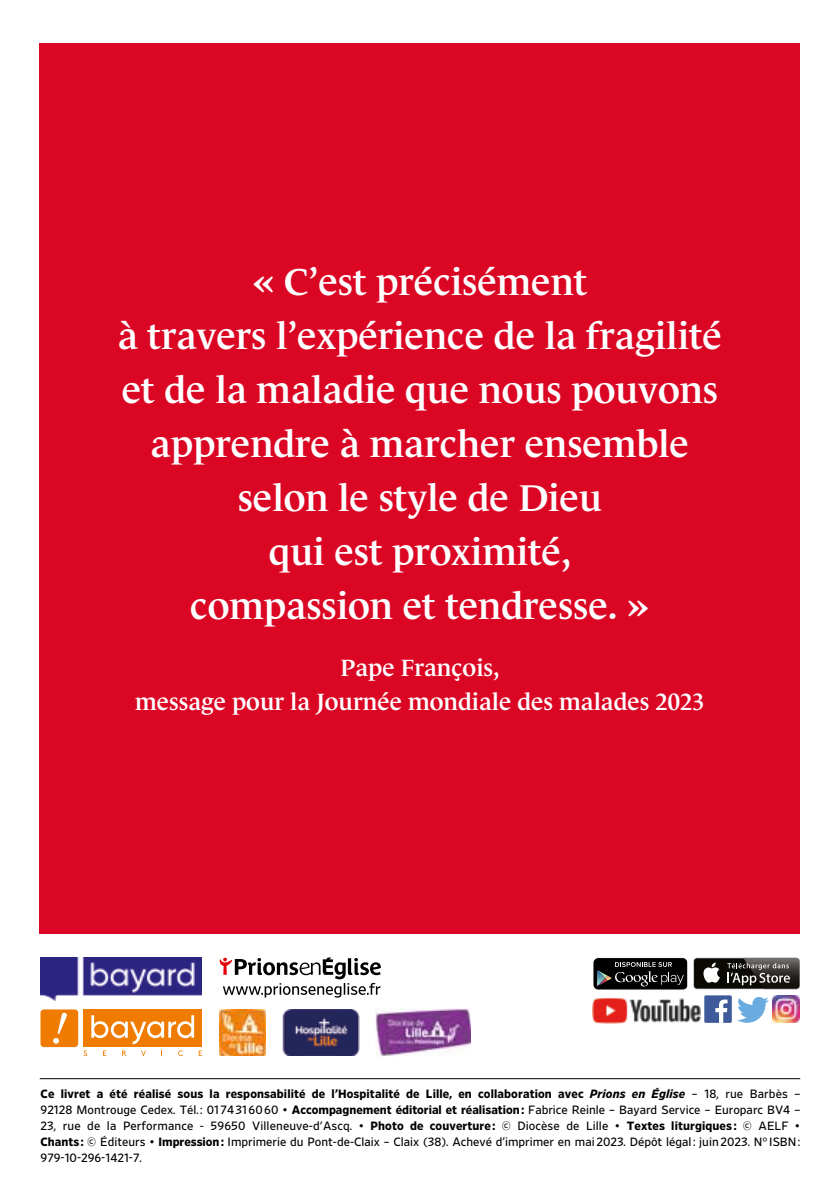
<style>
.page{position:relative;width:840px;height:1191px;background:#fff}
.page>*{position:absolute;margin:0;border:0;box-sizing:border-box;transform-origin:0 0}
.t1{font:600 38px/54px "Le Monde Journal Std";color:#fff;text-align:center}
.t2{font:600 24px/34px "Le Monde Journal Std";color:#fff;text-align:center}
.t3{font:12px/16px "Retina";color:#000;text-align:justify}
.s1{font-weight:700}
.s2{font-weight:700;font-style:italic}
</style>
<div class="page">
<div style="left:40px;top:43px;width:759px;height:890px;background:#db0524"></div>
<hr style="left:40px;top:1078px;width:759px;height:1px;background:#000">
<svg style="left:737px;top:997px;width:31px;height:25px"></svg>
<div style="left:704px;top:995px;width:27px;height:27px;background:#3e5a9a;border-radius:2px"></div>
<svg style="left:715px;top:999px;width:12px;height:23px"></svg>
<svg style="left:693px;top:957px;width:106px;height:32px"></svg>
<div style="left:693px;top:958px;width:105px;height:30px;background:#0b0904;border-radius:3px"></div>
<svg style="left:703px;top:962px;width:16px;height:20px"></svg>
<img style="left:742px;top:957px;width:57px;height:32px">
<img style="left:743px;top:958px;width:55px;height:30px">
<svg style="left:727px;top:962px;width:62px;height:23px"></svg>
<div style="left:592px;top:957px;width:95px;height:33px;background:#010101;border-radius:5px"></div>
<div style="left:592px;top:957px;width:95px;height:33px;border:1px solid #fff;border-radius:5px"></div>
<svg style="left:597px;top:962px;width:86px;height:24px"></svg>
<img style="left:772px;top:995px;width:27px;height:27px">
<img style="left:592px;top:997px;width:108px;height:26px">
<img style="left:41px;top:957px;width:161px;height:44px">
<div style="left:40px;top:1009px;width:38px;height:38px;background:#ef7c00;border-radius:3px"></div>
<svg style="left:83px;top:1050px;width:4px;height:6px"></svg>
<svg style="left:103px;top:1050px;width:3px;height:6px"></svg>
<svg style="left:122px;top:1050px;width:4px;height:6px"></svg>
<svg style="left:141px;top:1050px;width:5px;height:6px"></svg>
<svg style="left:178px;top:1050px;width:5px;height:6px"></svg>
<svg style="left:199px;top:1050px;width:3px;height:6px"></svg>
<div style="left:83px;top:1009px;width:119px;height:38px;background:#ef7c00"></div>
<svg style="left:91px;top:1015px;width:103px;height:29px"></svg>
<svg style="left:53px;top:1012px;width:14px;height:32px"></svg>
<svg style="left:219px;top:957px;width:162px;height:40px"></svg>
<img style="left:282px;top:1009px;width:78px;height:47px">
<img style="left:219px;top:1009px;width:46px;height:47px">
<img style="left:375px;top:1008px;width:95px;height:48px">
<h1 class="t1" style="left:118px;top:255px;width:605px">« C’est précisément<br>à travers l’expérience de la fragilité et de la maladie que nous pouvons apprendre à marcher ensemble selon le style de Dieu<br>qui est proximité,<br>compassion et tendresse. »</h1>
<h2 class="t2" style="left:135px;top:650px;width:570px">Pape François,<br>message pour la Journée mondiale des malades 2023</h2>
<p class="t3" style="left:41px;top:1085px;width:760px"><span class="s1">Ce livret a été réalisé sous la responsabilité de l’Hospitalité de Lille, en collaboration avec</span> <span class="s2">Prions en Église</span> – 18, rue Barbès – 92128 Montrouge Cedex. Tél. : 01 74 31 60 60 • <span class="s1">Accompagnement éditorial et réalisation :</span> Fabrice Reinle – Bayard Service – Europarc BV4 – 23, rue de la Performance - 59650 Villeneuve-d'Ascq. • <span class="s1">Photo de couverture :</span> © Diocèse de Lille • <span class="s1">Textes liturgiques :</span> © AELF • <span class="s1">Chants :</span> © Éditeurs • <span class="s1">Impression :</span> Imprimerie du Pont-de-Claix – Claix (38). Achevé d’imprimer en mai 2023. Dépôt légal : juin 2023. N° ISBN :<br>979-10-296-1421-7.</p>
</div>
